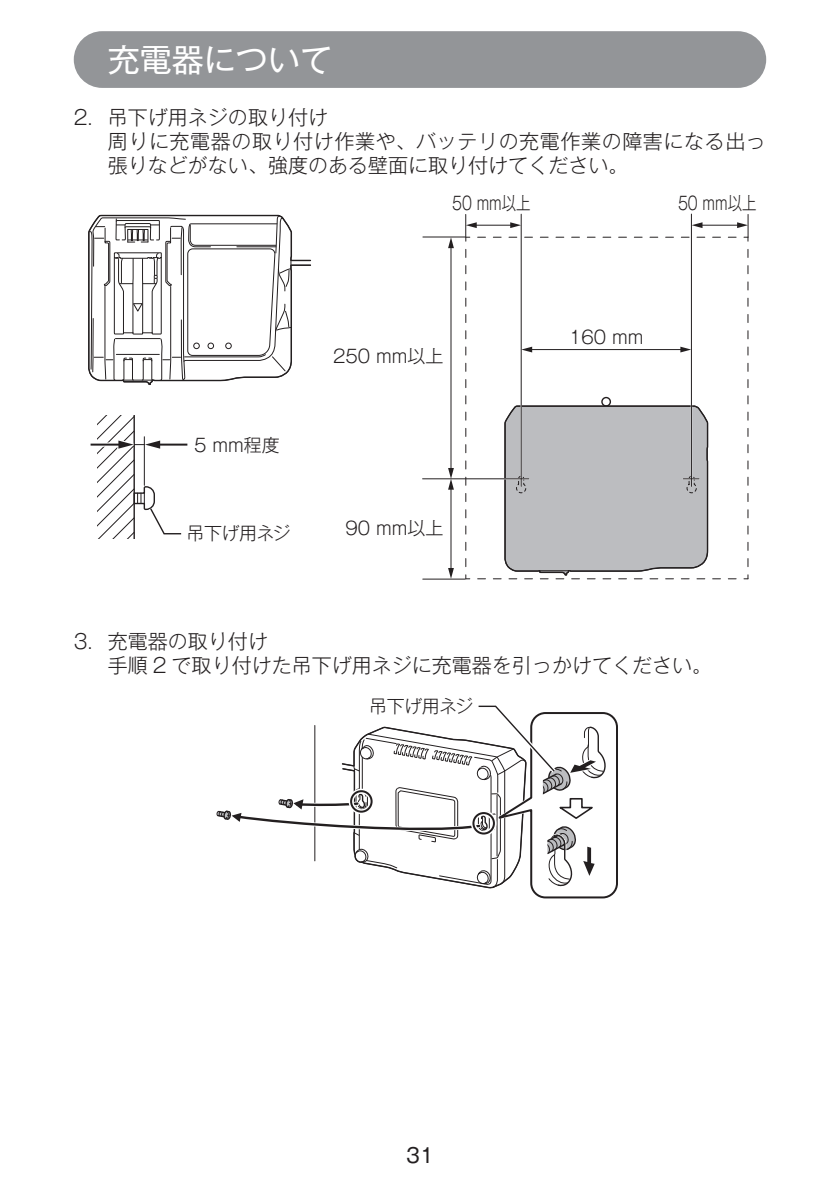
<style>
.page{position:relative;width:840px;height:1191px;background:#fff}
.page>*{position:absolute;margin:0;border:0;box-sizing:border-box;transform-origin:0 0}
.t1{font:32px "Gothic MB101 Pro";color:#fff}
.t2{font:300 20px/24px "Gothic MB101 Pro";color:#231f20}
.t3{font:20px "Gothic MB101 Pro";color:#231f20}
.t4{font:300 18px "Gothic MB101 Pro";color:#231f20}
.t5{font:300 18px "Gothic MB101 Pro";color:#231f20;scale:.8 1}
</style>
<div class="page">
<div style="left:74px;top:31px;width:691px;height:57px;background:#939598;border-radius:28px"></div>
<svg style="left:88px;top:214px;width:224px;height:171px"></svg>
<hr style="left:422px;top:478px;width:106px;height:1px;background:#231f20">
<hr style="left:422px;top:579px;width:43px;height:1px;background:#231f20">
<hr style="left:422px;top:237px;width:43px;height:1px;background:#231f20">
<hr style="left:450px;top:488px;width:1px;height:82px;background:#231f20">
<svg style="left:448px;top:568px;width:5px;height:11px"></svg>
<hr style="left:450px;top:246px;width:1px;height:224px;background:#231f20">
<svg style="left:448px;top:237px;width:5px;height:11px"></svg>
<svg style="left:448px;top:468px;width:5px;height:21px"></svg>
<svg style="left:465px;top:214px;width:283px;height:365px"></svg>
<svg style="left:90px;top:415px;width:97px;height:123px"></svg>
<svg style="left:216px;top:705px;width:402px;height:194px"></svg>
<h1 class="t1" style="left:108px;top:33px;width:226px">充電器について</h1>
<p class="t2" style="left:108px;top:103px;width:659px;text-indent:-34px">2. 吊下げ用ネジの取り付け<br>周りに充電器の取り付け作業や、バッテリの充電作業の障害になる出っ張りなどがない、強度のある壁面に取り付けてください。</p>
<p class="t5" style="left:452px;top:188px;width:99px">50 mm以上</p>
<p class="t5" style="left:677px;top:188px;width:99px">50 mm以上</p>
<p class="t4" style="left:194px;top:430px;width:87px">5 mm程度</p>
<p class="t4" style="left:333px;top:341px;width:112px">250 mm以上</p>
<p class="t4" style="left:186px;top:518px;width:106px">吊下げ用ネジ</p>
<p class="t4" style="left:345px;top:513px;width:99px">90 mm以上</p>
<p class="t4" style="left:568px;top:322px;width:76px">160 mm</p>
<p class="t2" style="left:108px;top:626px;width:605px;text-indent:-34px">3. 充電器の取り付け<br>手順 2 で取り付けた吊下げ用ネジに充電器を引っかけてください。</p>
<p class="t4" style="left:369px;top:691px;width:106px">吊下げ用ネジ</p>
<p class="t3" style="left:406px;top:1139px;width:29px">31</p>
</div>
